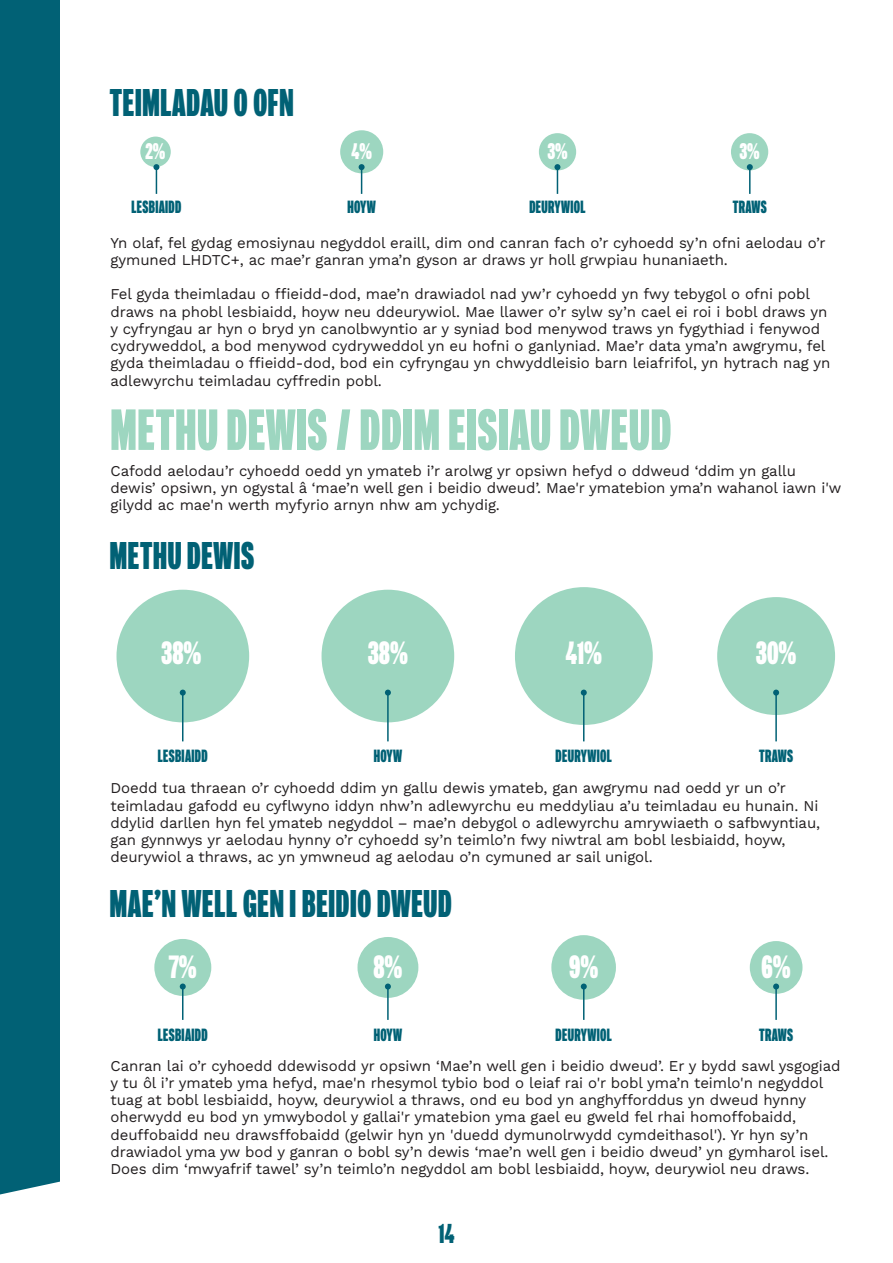
<style>
.page{position:relative;width:893px;height:1263px;background:#fff}
.page>*{position:absolute;margin:0;border:0;box-sizing:border-box;transform-origin:0 0}
.t1{font:54px "Stonewall Voice Stonewall Proud";letter-spacing:.02em;color:#9dd6c0}
.t2{font:36px "Stonewall Voice Stonewall Proud";letter-spacing:.02em;color:#016175}
.t3{font:30px "Stonewall Voice Stonewall Proud";letter-spacing:-.005em;color:#fff}
.t4{font:25.5px "Stonewall Voice Stonewall Proud";color:#016175}
.t5{font:21px "Stonewall Voice Stonewall Proud";color:#fff}
.t6{font:16.5px "Stonewall Voice Stonewall Proud";letter-spacing:.02em;color:#016175}
.t7{font:15px/17.2px "Work Sans";letter-spacing:-.005em;color:#231f20}
</style>
<div class="page">
<div style="left:0;top:0;width:60px;height:1263px;background:#016175"></div>
<svg style="left:0;top:1000px;width:585px;height:263px"></svg>
<div style="left:140px;top:137px;width:31px;height:30px;background:#9dd6c0;border-radius:15px"></div>
<div style="left:340px;top:130px;width:43px;height:43px;background:#9dd6c0;border-radius:22px"></div>
<div style="left:539px;top:133px;width:37px;height:37px;background:#9dd6c0;border-radius:19px"></div>
<div style="left:731px;top:133px;width:37px;height:37px;background:#9dd6c0;border-radius:19px"></div>
<div style="left:116px;top:590px;width:133px;height:132px;background:#9dd6c0;border-radius:66px"></div>
<div style="left:322px;top:590px;width:132px;height:132px;background:#9dd6c0;border-radius:66px"></div>
<div style="left:515px;top:587px;width:138px;height:138px;background:#9dd6c0;border-radius:69px"></div>
<div style="left:717px;top:597px;width:118px;height:118px;background:#9dd6c0;border-radius:59px"></div>
<hr style="left:775px;top:693px;width:2px;height:48px;background:#016175">
<svg style="left:773px;top:690px;width:6px;height:6px"></svg>
<hr style="left:583px;top:693px;width:1px;height:48px;background:#016175">
<svg style="left:581px;top:690px;width:6px;height:6px"></svg>
<hr style="left:387px;top:693px;width:2px;height:48px;background:#016175">
<svg style="left:385px;top:690px;width:6px;height:6px"></svg>
<hr style="left:182px;top:693px;width:1px;height:48px;background:#016175">
<svg style="left:180px;top:690px;width:6px;height:6px"></svg>
<hr style="left:749px;top:167px;width:2px;height:27px;background:#016175">
<svg style="left:747px;top:164px;width:6px;height:6px"></svg>
<svg style="left:554px;top:164px;width:6px;height:30px"></svg>
<svg style="left:359px;top:164px;width:6px;height:30px"></svg>
<svg style="left:153px;top:164px;width:6px;height:30px"></svg>
<div style="left:154px;top:939px;width:57px;height:57px;background:#9dd6c0;border-radius:28px"></div>
<div style="left:551px;top:935px;width:65px;height:65px;background:#9dd6c0;border-radius:32px"></div>
<div style="left:357px;top:937px;width:61px;height:61px;background:#9dd6c0;border-radius:30px"></div>
<div style="left:750px;top:941px;width:52px;height:53px;background:#9dd6c0;border-radius:26px"></div>
<hr style="left:775px;top:986px;width:2px;height:34px;background:#016175">
<svg style="left:773px;top:983px;width:6px;height:6px"></svg>
<hr style="left:583px;top:986px;width:1px;height:34px;background:#016175">
<svg style="left:581px;top:983px;width:6px;height:6px"></svg>
<hr style="left:387px;top:986px;width:2px;height:34px;background:#016175">
<svg style="left:385px;top:983px;width:6px;height:6px"></svg>
<hr style="left:182px;top:986px;width:1px;height:34px;background:#016175">
<svg style="left:180px;top:983px;width:6px;height:6px"></svg>
<p class="t2" style="left:110px;top:83px;width:185px">TEIMLADAU O OFN</p>
<p class="t5" style="left:146px;top:139px;width:21px">2%</p>
<p class="t5" style="left:352px;top:139px;width:22px">4%</p>
<p class="t5" style="left:547px;top:139px;width:22px">3%</p>
<p class="t5" style="left:739px;top:139px;width:22px">3%</p>
<p class="t6" style="left:131px;top:198px;width:51px">LESBIAIDD</p>
<p class="t6" style="left:347px;top:198px;width:30px">HOYW</p>
<p class="t6" style="left:529px;top:198px;width:58px">DEURYWIOL</p>
<p class="t6" style="left:733px;top:198px;width:36px">TRAWS</p>
<p class="t7" style="left:111px;top:233px;width:717px">Yn olaf, fel gydag emosiynau negyddol eraill, dim ond canran fach o’r cyhoedd sy’n ofni aelodau o’r gymuned LHDTC+, ac mae’r ganran yma’n gyson ar draws yr holl grwpiau hunaniaeth.</p>
<p class="t7" style="left:111px;top:285px;width:721px">Fel gyda theimladau o ffieidd-dod, mae’n drawiadol nad yw’r cyhoedd yn fwy tebygol o ofni pobl draws na phobl lesbiaidd, hoyw neu ddeurywiol. Mae llawer o’r sylw sy’n cael ei roi i bobl draws yn y cyfryngau ar hyn o bryd yn canolbwyntio ar y syniad bod menywod traws yn fygythiad i fenywod cydryweddol, a bod menywod cydryweddol yn eu hofni o ganlyniad. Mae’r data yma’n awgrymu, fel gyda theimladau o ffieidd-dod, bod ein cyfryngau yn chwyddleisio barn leiafrifol, yn hytrach nag yn adlewyrchu teimladau cyffredin pobl.</p>
<p class="t1" style="left:111px;top:400px;width:562px">METHU DEWIS / DDIM EISIAU DWEUD</p>
<p class="t7" style="left:111px;top:461px;width:732px">Cafodd aelodau’r cyhoedd oedd yn ymateb i’r arolwg yr opsiwn hefyd o ddweud ‘ddim yn gallu dewis’ opsiwn, yn ogystal â ‘mae’n well gen i beidio dweud’. Mae'r ymatebion yma’n wahanol iawn i'w gilydd ac mae'n werth myfyrio arnyn nhw am ychydig.</p>
<p class="t2" style="left:110px;top:535px;width:146px">METHU DEWIS</p>
<p class="t3" style="left:161px;top:637px;width:41px">38%</p>
<p class="t3" style="left:368px;top:637px;width:41px">38%</p>
<p class="t3" style="left:566px;top:637px;width:38px">41%</p>
<p class="t3" style="left:756px;top:637px;width:42px">30%</p>
<p class="t6" style="left:158px;top:747px;width:51px">LESBIAIDD</p>
<p class="t6" style="left:374px;top:747px;width:30px">HOYW</p>
<p class="t6" style="left:556px;top:747px;width:58px">DEURYWIOL</p>
<p class="t6" style="left:759px;top:747px;width:36px">TRAWS</p>
<p class="t7" style="left:111px;top:779px;width:711px">Doedd tua thraean o’r cyhoedd ddim yn gallu dewis ymateb, gan awgrymu nad oedd yr un o’r teimladau gafodd eu cyflwyno iddyn nhw’n adlewyrchu eu meddyliau a’u teimladau eu hunain. Ni ddylid darllen hyn fel ymateb negyddol – mae’n debygol o adlewyrchu amrywiaeth o safbwyntiau, gan gynnwys yr aelodau hynny o’r cyhoedd sy’n teimlo’n fwy niwtral am bobl lesbiaidd, hoyw, deurywiol a thraws, ac yn ymwneud ag aelodau o’n cymuned ar sail unigol.</p>
<p class="t2" style="left:110px;top:884px;width:343px">MAE’N WELL GEN I BEIDIO DWEUD</p>
<p class="t3" style="left:169px;top:950px;width:29px">7%</p>
<p class="t3" style="left:373px;top:950px;width:30px">8%</p>
<p class="t3" style="left:569px;top:950px;width:31px">9%</p>
<p class="t3" style="left:762px;top:950px;width:31px">6%</p>
<p class="t6" style="left:158px;top:1026px;width:51px">LESBIAIDD</p>
<p class="t6" style="left:374px;top:1026px;width:30px">HOYW</p>
<p class="t6" style="left:556px;top:1026px;width:58px">DEURYWIOL</p>
<p class="t6" style="left:759px;top:1026px;width:36px">TRAWS</p>
<p class="t7" style="left:111px;top:1056px;width:731px">Canran lai o’r cyhoedd ddewisodd yr opsiwn ‘Mae’n well gen i beidio dweud’. Er y bydd sawl ysgogiad y tu ôl i’r ymateb yma hefyd, mae'n rhesymol tybio bod o leiaf rai o'r bobl yma’n teimlo'n negyddol tuag at bobl lesbiaidd, hoyw, deurywiol a thraws, ond eu bod yn anghyfforddus yn dweud hynny oherwydd eu bod yn ymwybodol y gallai'r ymatebion yma gael eu gweld fel rhai homoffobaidd, deuffobaidd neu drawsffobaidd (gelwir hyn yn 'duedd dymunolrwydd cymdeithasol'). Yr hyn sy’n drawiadol yma yw bod y ganran o bobl sy’n dewis ‘mae’n well gen i beidio dweud’ yn gymharol isel.<br>Does dim ‘mwyafrif tawel’ sy’n teimlo’n negyddol am bobl lesbiaidd, hoyw, deurywiol neu draws.</p>
<p class="t4" style="left:438px;top:1220px;width:18px">14</p>
</div>
